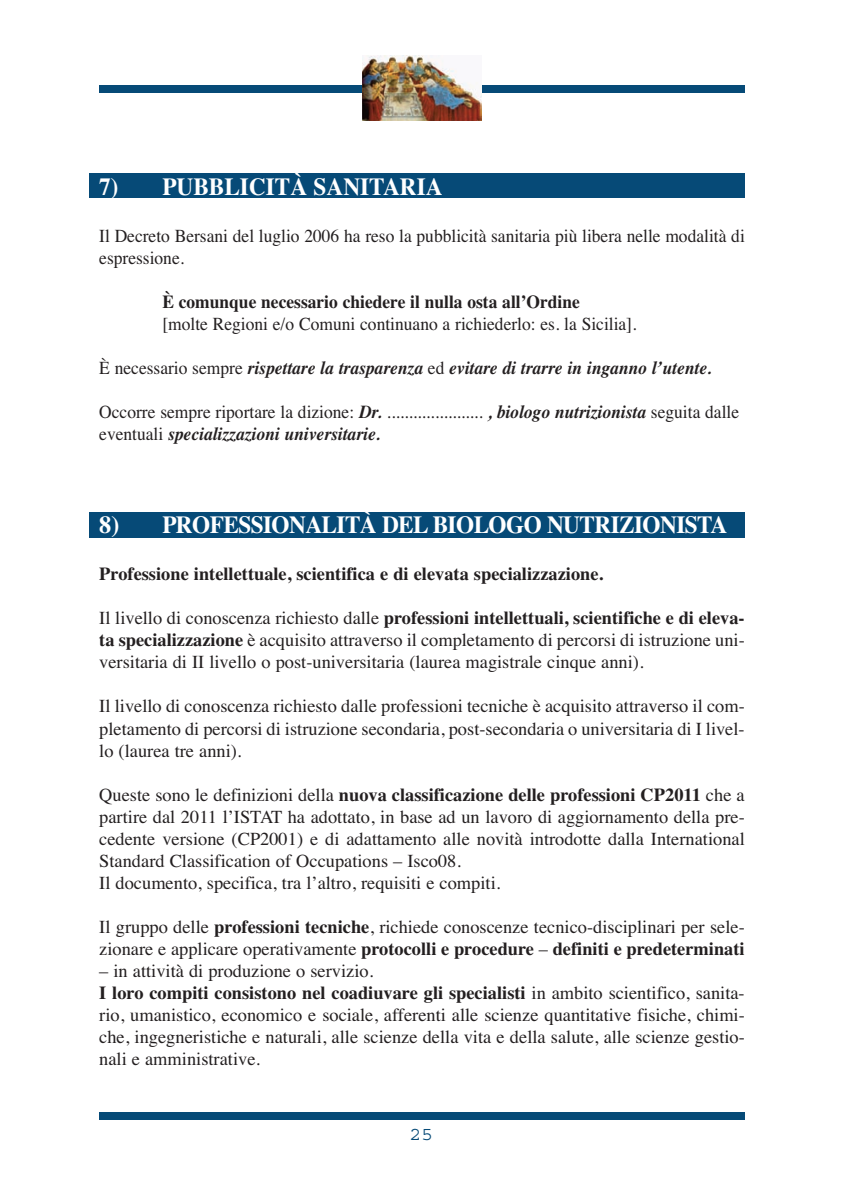
<style>
.page{position:relative;width:844px;height:1191px;background:#fff}
.page>*{position:absolute;margin:0;border:0;box-sizing:border-box;transform-origin:0 0}
.t1{font:700 24.5px "Times";letter-spacing:-.025em;color:#fff}
.t2{font:700 24.5px "Times";color:#fff;scale:.95 1}
.t3{font:19.25px "Courier";color:#064a77}
.t4{font:18.38px/22.1px "Times";color:#231f20}
.t5{font:18.38px/22.1px "Times";color:#231f20;scale:.95 1}
.t6{font:italic 700 18.38px "Times";color:#231f20;scale:.95 1}
.t7{font:700 18.38px "Times";color:#231f20}
.t8{font:700 18.38px "Times";color:#231f20;scale:.95 1}
.s1{font-weight:400;font-style:normal}
.s2{font-weight:700;font-style:italic}
.s3{font-weight:700}
</style>
<div class="page">
<div style="left:89px;top:174px;width:655px;height:24px;background:#064a77"></div>
<div style="left:89px;top:512px;width:655px;height:26px;background:#064a77"></div>
<div style="left:99px;top:85px;width:645px;height:7px;background:#064a77"></div>
<div style="left:99px;top:1112px;width:645px;height:8px;background:#064a77"></div>
<img style="left:362px;top:56px;width:119px;height:65px">
<h1 class="t2" style="left:99px;top:178px;width:363px">7) PUBBLICITÀ SANITARIA</h1>
<p class="t5" style="left:99px;top:227px;width:680px">Il Decreto Bersani del luglio 2006 ha reso la pubblicità sanitaria più libera nelle modalità di espressione.</p>
<p class="t8" style="left:162px;top:296px;width:441px">È comunque necessario chiedere il nulla osta all’Ordine</p>
<p class="t5" style="left:162px;top:315px;width:500px">[molte Regioni e/o Comuni continuano a richiederlo: es. la Sicilia].</p>
<p class="t6" style="left:99px;top:361px;width:645px"><span class="s1">È necessario sempre</span> rispettare la trasparenza <span class="s1">ed</span> evitare di trarre in inganno l’utente.</p>
<p class="t5" style="left:99px;top:403px;width:675px">Occorre sempre riportare la dizione: <span class="s2">Dr.</span> ...................... <span class="s2">, biologo nutrizionista</span> seguita dalle eventuali <span class="s2">specializzazioni universitarie.</span></p>
<h1 class="t1" style="left:99px;top:516px;width:629px">8) PROFESSIONALITÀ DEL BIOLOGO NUTRIZIONISTA</h1>
<p class="t7" style="left:99px;top:568px;width:505px">Professione intellettuale, scientifica e di elevata specializzazione.</p>
<p class="t4" style="left:99px;top:609px;width:647px;text-align:justify">Il livello di conoscenza richiesto dalle <span class="s3">professioni intellettuali, scientifiche e di eleva&shy;ta specializzazione</span> è acquisito attraverso il completamento di percorsi di istruzione uni&shy;versitaria di II livello o post-universitaria (laurea magistrale cinque anni).</p>
<p class="t4" style="left:99px;top:697px;width:647px;text-align:justify">Il livello di conoscenza richiesto dalle professioni tecniche è acquisito attraverso il com&shy;pletamento di percorsi di istruzione secondaria, post-secondaria o universitaria di I livel&shy;lo (laurea tre anni).</p>
<p class="t4" style="left:99px;top:785px;width:647px">Queste sono le definizioni della <span class="s3">nuova classificazione delle professioni CP2011</span> che a partire dal 2011 l’ISTAT ha adottato, in base ad un lavoro di aggiornamento della pre&shy;cedente versione (CP2001) e di adattamento alle novità introdotte dalla International Standard Classification of Occupations – Isco08.<br>Il documento, specifica, tra l’altro, requisiti e compiti.</p>
<p class="t4" style="left:99px;top:917px;width:646px">Il gruppo delle <span class="s3">professioni tecniche</span>, richiede conoscenze tecnico-disciplinari per sele&shy;zionare e applicare operativamente <span class="s3">protocolli e procedure</span> – <span class="s3">definiti e predeterminati</span></p>
<p class="t4" style="left:99px;top:962px;width:647px">– in attività di produzione o servizio.<br><span class="s3">I loro compiti consistono nel coadiuvare gli specialisti</span> in ambito scientifico, sanita&shy;rio, umanistico, economico e sociale, afferenti alle scienze quantitative fisiche, chimi&shy;che, ingegneristiche e naturali, alle scienze della vita e della salute, alle scienze gestio&shy;nali e amministrative.</p>
<p class="t3" style="left:409px;top:1128px;width:25px">25</p>
</div>
